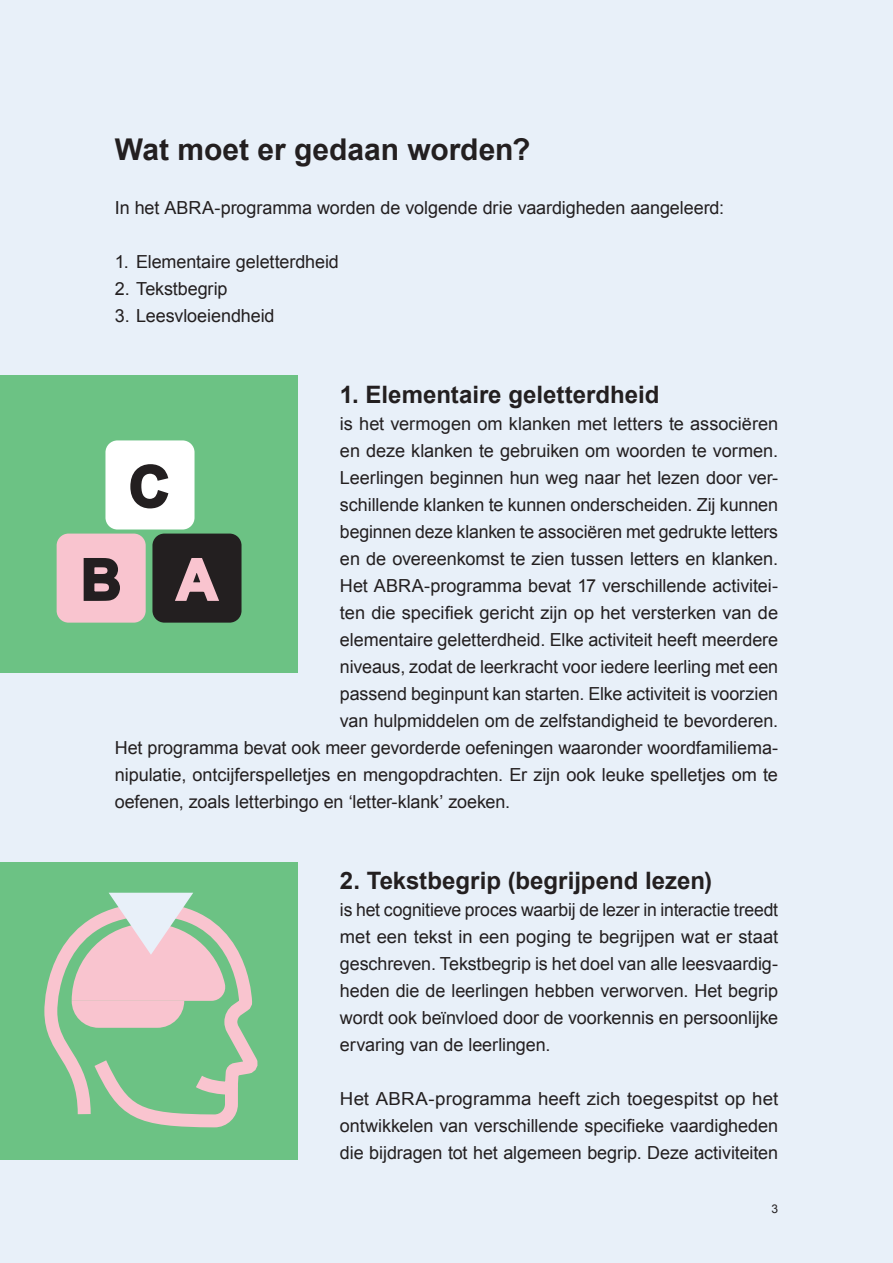
<style>
.page{position:relative;width:893px;height:1263px;background:#e8f0f9}
.page>*{position:absolute;margin:0;border:0;box-sizing:border-box;transform-origin:0 0}
.t1{font:700 56.25px "Arial";color:#231f20}
.Subheader_not_number{font:700 30px "Arial";color:#231f20}
.Sub-Subheader_not_nu{font:700 24px "Arial";color:#231f20}
.t2{font:18px/27px "Arial";letter-spacing:-.005em;color:#231f20;text-align:justify}
.t3{font:18px/27px "Arial";letter-spacing:-.005em;color:#231f20;text-align:justify;scale:1.04 1}
.t4{font:12px "Arial";color:#231f20}
.s1{color:#f9c4cf}
</style>
<div class="page">
<div style="left:0;top:375px;width:297px;height:298px;background:#6cc284"></div>
<div style="left:152px;top:534px;width:90px;height:89px;background:#231f20;border-radius:12px"></div>
<svg style="left:175px;top:558px;width:44px;height:43px"></svg>
<div style="left:57px;top:534px;width:89px;height:89px;background:#f9c4cf;border-radius:12px"></div>
<svg style="left:83px;top:558px;width:37px;height:43px"></svg>
<div style="left:105px;top:440px;width:90px;height:89px;background:#fff;border-radius:12px"></div>
<svg style="left:130px;top:464px;width:39px;height:45px"></svg>
<div style="left:0;top:862px;width:297px;height:297px;background:#6cc284"></div>
<svg style="left:44px;top:935px;width:214px;height:180px"></svg>
<svg style="left:83px;top:1046px;width:161px;height:82px"></svg>
<svg style="left:72px;top:893px;width:155px;height:135px"></svg>
<p class="Subheader_not_number" style="left:115px;top:130px;width:417px">Wat moet er gedaan worden?</p>
<p class="t2" style="left:115px;top:194px;width:611px">In het ABRA-programma worden de volgende drie vaardigheden aangeleerd:</p>
<p class="t2" style="left:115px;top:248px;width:226px">1. Elementaire geletterdheid</p>
<p class="t2" style="left:115px;top:275px;width:114px">2. Tekstbegrip</p>
<p class="t2" style="left:115px;top:302px;width:161px">3. Leesvloeiendheid</p>
<p class="Sub-Subheader_not_nu" style="left:340px;top:379px;width:321px">1. Elementaire geletterdheid</p>
<p class="t2" style="left:340px;top:410px;width:440px">is het vermogen om klanken met letters te associëren</p>
<p class="t2" style="left:340px;top:437px;width:440px">en deze klanken te gebruiken om woorden te vormen.</p>
<p class="t2" style="left:340px;top:464px;width:440px">Leerlingen beginnen hun weg naar het lezen door ver-</p>
<p class="t2" style="left:340px;top:491px;width:440px">schillende klanken te kunnen onderscheiden. Zij kunnen</p>
<p class="t2" style="left:340px;top:518px;width:440px">beginnen deze klanken te associëren met gedrukte letters</p>
<p class="t2" style="left:340px;top:545px;width:440px">en de overeenkomst te zien tussen letters en klanken.</p>
<p class="t2" style="left:340px;top:572px;width:440px">Het ABRA-programma bevat 17 verschillende activitei-</p>
<p class="t2" style="left:340px;top:599px;width:440px">ten die specifiek gericht zijn op het versterken van de</p>
<p class="t2" style="left:340px;top:626px;width:440px">elementaire geletterdheid. Elke activiteit heeft meerdere</p>
<p class="t2" style="left:340px;top:653px;width:440px">niveaus, zodat de leerkracht voor iedere leerling met een</p>
<p class="t2" style="left:340px;top:680px;width:440px">passend beginpunt kan starten. Elke activiteit is voorzien</p>
<p class="t2" style="left:340px;top:707px;width:440px">van hulpmiddelen om de zelfstandigheid te bevorderen.</p>
<p class="t2" style="left:115px;top:734px;width:665px">Het programma bevat ook meer gevorderde oefeningen waaronder woordfamiliema-</p>
<p class="t2" style="left:115px;top:761px;width:665px">nipulatie, ontcijferspelletjes en mengopdrachten. Er zijn ook leuke spelletjes om te</p>
<p class="t2" style="left:115px;top:788px;width:397px">oefenen, zoals letterbingo en ‘letter-klank’ zoeken.</p>
<p class="t1" style="left:129px;top:450px;width:42px">C</p>
<p class="t1" style="left:81px;top:543px;width:138px">B <span class="s1">A</span></p>
<p class="Sub-Subheader_not_nu" style="left:340px;top:865px;width:374px">2. Tekstbegrip (begrijpend lezen)</p>
<p class="t2" style="left:340px;top:896px;width:440px">is het cognitieve proces waarbij de lezer in interactie treedt met een tekst in een poging te begrijpen wat er staat geschreven. Tekstbegrip is het doel van alle leesvaardig&shy;heden die de leerlingen hebben verworven. Het begrip wordt ook beïnvloed door de voorkennis en persoonlijke ervaring van de leerlingen.</p>
<p class="t3" style="left:340px;top:1085px;width:423px">Het ABRA-programma heeft zich toegespitst op het ontwikkelen van verschillende specifieke vaardigheden die bijdragen tot het algemeen begrip. Deze activiteiten</p>
<p class="t4" style="left:771px;top:1201px;width:8px">3</p>
</div>
